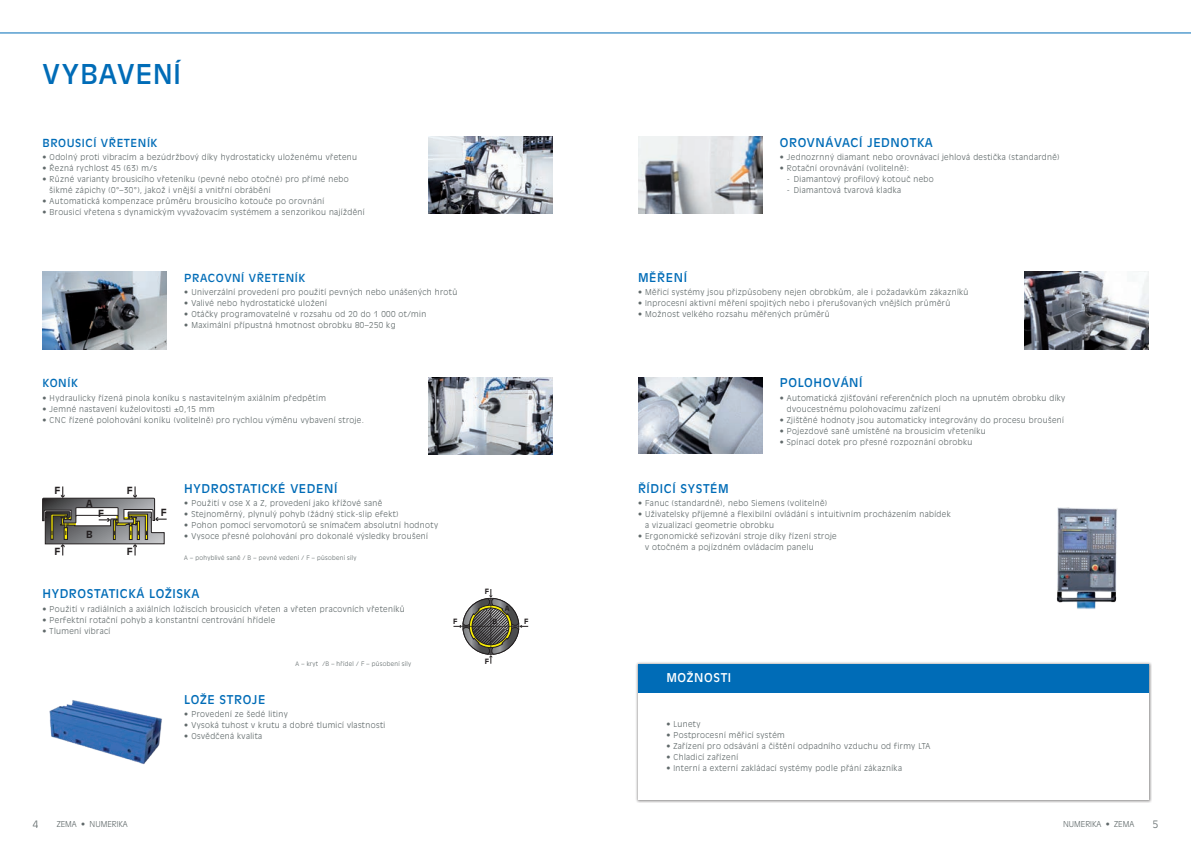
<style>
.page{position:relative;width:1191px;height:842px;background:#fff}
.page>*{position:absolute;margin:0;border:0;box-sizing:border-box;transform-origin:0 0}
.t1{font:30px "Antique Oli";letter-spacing:.05em;color:#006cb7}
.t2{font:12px "Antique Olive CE";letter-spacing:.05em;color:#006cb7}
.t3{font:12px "Antique Olive CE";letter-spacing:.05em;color:#fff}
.t4{font:11px "Antique Olive CE";letter-spacing:.05em;color:#006cb7}
.t5{font:300 10px "Antique Olive";color:#60696a}
.t6{font:700 9.8px "Antique Olive Std";color:#231f20}
.t7{font:300 8px/11px "Antique Olive CE";letter-spacing:.05em;color:#60696a}
.t8{font:300 8px "Antique Olive";color:#60696a}
.t9{font:700 7.2px "Antique Olive Std";color:#231f20}
.t10{font:300 6px "Antique Olive CE";letter-spacing:.05em;color:#60696a}
</style>
<div class="page">
<hr style="left:0;top:33px;width:1191px;height:1px;background:#006cb7">
<img style="left:428px;top:137px;width:125px;height:77px">
<img style="left:43px;top:272px;width:124px;height:77px">
<img style="left:428px;top:377px;width:125px;height:78px">
<img style="left:49px;top:700px;width:113px;height:65px">
<img style="left:638px;top:137px;width:124px;height:77px">
<img style="left:1024px;top:272px;width:124px;height:77px">
<img style="left:638px;top:377px;width:124px;height:76px">
<img style="left:1056px;top:507px;width:62px;height:102px">
<svg style="left:453px;top:589px;width:75px;height:75px"></svg>
<svg style="left:472px;top:608px;width:37px;height:37px"></svg>
<svg style="left:43px;top:486px;width:124px;height:69px"></svg>
<div style="left:635px;top:661px;width:516px;height:142px;background:#231f20;opacity:.5"></div>
<div style="left:638px;top:664px;width:510px;height:135px;background:#fff"></div>
<div style="left:638px;top:664px;width:510px;height:28px;background:#006cb7"></div>
<h1 class="t1" style="left:43px;top:57px;width:139px">VYBAVENÍ</h1>
<h3 class="t4" style="left:43px;top:136px;width:116px">BROUSICÍ VŘETENÍK</h3>
<p class="t7" style="left:43px;top:152px;width:316px">• Odolný proti vibracím a bezúdržbový díky hydrostaticky uloženému vřetenu</p>
<p class="t7" style="left:43px;top:163px;width:116px">• Řezná rychlost 45 (63) m/s</p>
<p class="t7" style="left:50px;top:174px;width:301px;text-indent:-7px">• Různé varianty brousicího vřeteníku (pevné nebo otočné) pro přímé nebo šikmé zápichy (0°–30°), jakož i vnější a vnitřní obrábění</p>
<p class="t7" style="left:43px;top:196px;width:283px">• Automatická kompenzace průměru brousicího kotouče po orovnání</p>
<p class="t7" style="left:43px;top:207px;width:324px">• Brousicí vřetena s dynamickým vyvažovacím systémem a senzorikou najíždění</p>
<h3 class="t4" style="left:184px;top:271px;width:122px">PRACOVNÍ VŘETENÍK</h3>
<h3 class="t4" style="left:43px;top:377px;width:37px">KONÍK</h3>
<p class="t7" style="left:184px;top:287px;width:274px">• Univerzální provedení pro použití pevných nebo unášených hrotů</p>
<p class="t7" style="left:184px;top:298px;width:144px">• Valivé nebo hydrostatické uložení</p>
<p class="t7" style="left:184px;top:309px;width:243px">• Otáčky programovatelné v rozsahu od 20 do 1 000 ot/min</p>
<p class="t7" style="left:184px;top:320px;width:213px">• Maximální přípustná hmotnost obrobku 80–250 kg</p>
<p class="t7" style="left:43px;top:392px;width:285px">• Hydraulicky řízená pinola koníku s nastavitelným axiálním předpětím</p>
<p class="t7" style="left:43px;top:403px;width:174px">• Jemné nastavení kuželovitosti ±0,15 mm</p>
<p class="t7" style="left:43px;top:414px;width:323px">• CNC řízené polohování koníku (volitelně) pro rychlou výměnu vybavení stroje.</p>
<p class="t6" style="left:55px;top:484px;width:7px">F</p>
<p class="t6" style="left:55px;top:546px;width:7px">F</p>
<p class="t6" style="left:86px;top:497px;width:8px">A</p>
<p class="t6" style="left:86px;top:529px;width:8px">B</p>
<p class="t6" style="left:98px;top:507px;width:7px">F</p>
<p class="t6" style="left:127px;top:484px;width:7px">F</p>
<p class="t6" style="left:127px;top:546px;width:7px">F</p>
<p class="t6" style="left:161px;top:507px;width:7px">F</p>
<h2 class="t2" style="left:184px;top:481px;width:154px">HYDROSTATICKÉ VEDENÍ</h2>
<p class="t7" style="left:184px;top:498px;width:199px">• Použití v ose X a Z, provedení jako křížové saně</p>
<p class="t7" style="left:184px;top:509px;width:216px">• Stejnoměrný, plynulý pohyb (žádný stick-slip efekt)</p>
<p class="t7" style="left:184px;top:520px;width:255px">• Pohon pomocí servomotorů se snímačem absolutní hodnoty</p>
<p class="t7" style="left:184px;top:531px;width:245px">• Vysoce přesné polohování pro dokonalé výsledky broušení</p>
<p class="t10" style="left:184px;top:554px;width:174px">A – pohyblivé saně / B – pevné vedení / F – působení síly</p>
<h2 class="t2" style="left:43px;top:587px;width:158px">HYDROSTATICKÁ LOŽISKA</h2>
<p class="t7" style="left:43px;top:603px;width:364px">• Použití v radiálních a axiálních ložiscích brousicích vřeten a vřeten pracovních vřeteníků</p>
<p class="t7" style="left:43px;top:614px;width:234px">• Perfektní rotační pohyb a konstantní centrování hřídele</p>
<p class="t7" style="left:43px;top:625px;width:69px">• Tlumení vibrací</p>
<h2 class="t2" style="left:184px;top:692px;width:82px">LOŽE STROJE</h2>
<p class="t10" style="left:295px;top:660px;width:117px">A – kryt /B – hřídel / F – působení síly</p>
<p class="t7" style="left:184px;top:709px;width:105px">• Provedení ze šedé litiny</p>
<p class="t7" style="left:184px;top:720px;width:202px">• Vysoká tuhost v krutu a dobré tlumicí vlastnosti</p>
<p class="t7" style="left:184px;top:731px;width:79px">• Osvědčená kvalita</p>
<p class="t9" style="left:485px;top:587px;width:6px">F</p>
<p class="t9" style="left:505px;top:604px;width:6px">A</p>
<p class="t9" style="left:453px;top:617px;width:6px">F</p>
<p class="t9" style="left:524px;top:617px;width:6px">F</p>
<p class="t9" style="left:492px;top:617px;width:6px">B</p>
<p class="t9" style="left:485px;top:657px;width:6px">F</p>
<h2 class="t2" style="left:638px;top:270px;width:50px">MĚŘENÍ</h2>
<h2 class="t2" style="left:780px;top:135px;width:155px">OROVNÁVACÍ JEDNOTKA</h2>
<p class="t7" style="left:780px;top:152px;width:281px">• Jednozrnný diamant nebo orovnávací jehlová destička (standardně)</p>
<p class="t7" style="left:780px;top:163px;width:131px">• Rotační orovnávání (volitelně):</p>
<p class="t7" style="left:787px;top:174px;width:148px">- Diamantový profilový kotouč nebo</p>
<p class="t7" style="left:787px;top:185px;width:116px">- Diamantová tvarová kladka</p>
<p class="t7" style="left:638px;top:287px;width:332px">• Měřicí systémy jsou přizpůsobeny nejen obrobkům, ale i požadavkům zákazníků</p>
<p class="t7" style="left:638px;top:298px;width:314px">• Inprocesní aktivní měření spojitých nebo i přerušovaných vnějších průměrů</p>
<p class="t7" style="left:638px;top:309px;width:193px">• Možnost velkého rozsahu měřených průměrů</p>
<h2 class="t2" style="left:780px;top:376px;width:84px">POLOHOVÁNÍ</h2>
<p class="t7" style="left:787px;top:392px;width:280px;text-indent:-7px">• Automatická zjišťování referenčních ploch na upnutém obrobku díky dvoucestnému polohovacímu zařízení</p>
<p class="t7" style="left:780px;top:414px;width:285px">• Zjištěné hodnoty jsou automaticky integrovány do procesu broušení</p>
<p class="t7" style="left:780px;top:425px;width:207px">• Pojezdové saně umístěné na brousicím vřeteníku</p>
<p class="t7" style="left:780px;top:436px;width:194px">• Spínací dotek pro přesné rozpoznání obrobku</p>
<h2 class="t2" style="left:638px;top:481px;width:92px">ŘÍDICÍ SYSTÉM</h2>
<p class="t7" style="left:638px;top:498px;width:191px">• Fanuc (standardně), nebo Siemens (volitelně)</p>
<p class="t7" style="left:645px;top:509px;width:307px;text-indent:-7px">• Uživatelsky příjemné a flexibilní ovládání s intuitivním procházením nabídek a vizualizací geometrie obrobku</p>
<p class="t7" style="left:645px;top:531px;width:193px;text-indent:-7px">• Ergonomické seřizování stroje díky řízení stroje v otočném a pojízdném ovládacím panelu</p>
<h2 class="t3" style="left:666px;top:670px;width:66px">MOŽNOSTI</h2>
<p class="t7" style="left:666px;top:719px;width:35px">• Lunety</p>
<p class="t7" style="left:666px;top:730px;width:120px">• Postprocesní měřicí systém</p>
<p class="t7" style="left:666px;top:741px;width:266px">• Zařízení pro odsávání a čištění odpadního vzduchu od firmy LTA</p>
<p class="t7" style="left:666px;top:752px;width:73px">• Chladicí zařízení</p>
<p class="t7" style="left:666px;top:763px;width:237px">• Interní a externí zakládací systémy podle přání zákazníka</p>
<p class="t5" style="left:33px;top:818px;width:7px">4</p>
<p class="t8" style="left:57px;top:819px;width:73px">ZEMA • NUMERIKA</p>
<p class="t8" style="left:1063px;top:819px;width:73px">NUMERIKA • ZEMA</p>
<p class="t5" style="left:1152px;top:818px;width:7px">5</p>
</div>
